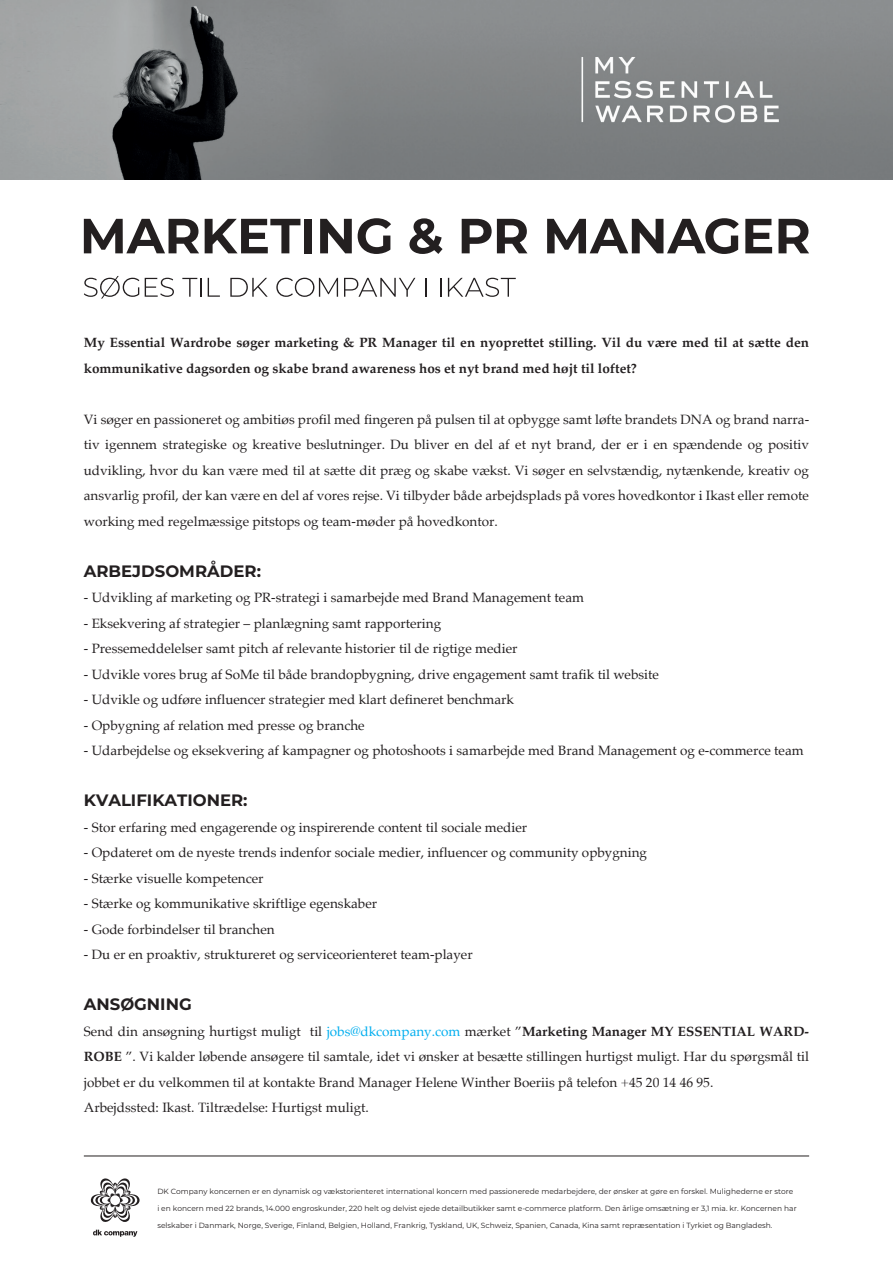
<style>
.page{position:relative;width:893px;height:1263px;background:#fff}
.page>*{position:absolute;margin:0;border:0;box-sizing:border-box;transform-origin:0 0}
.t1{font:700 16.5px "Montserrat";color:#231f20}
.t2{font:13.5px/25.5px "Palatino";color:#231f20;text-align:justify}
.t3{font:700 13.5px/25.5px "Palatino";color:#231f20}
.t4{font:7.5px "Montserrat";color:#231f20}
.s1{color:#00aeef}
.s2{font-weight:700}
</style>
<div class="page">
<img style="left:0;top:0;width:893px;height:180px">
<hr style="left:84px;top:1156px;width:725px;height:1px;background:#231f20">
<svg style="left:84px;top:276px;width:55px;height:23px"></svg>
<svg style="left:145px;top:278px;width:29px;height:19px"></svg>
<svg style="left:182px;top:278px;width:20px;height:19px"></svg>
<svg style="left:208px;top:278px;width:12px;height:19px"></svg>
<svg style="left:230px;top:278px;width:38px;height:19px"></svg>
<svg style="left:276px;top:278px;width:62px;height:19px"></svg>
<svg style="left:344px;top:278px;width:71px;height:19px"></svg>
<svg style="left:426px;top:278px;width:1px;height:19px"></svg>
<svg style="left:441px;top:278px;width:1px;height:19px"></svg>
<svg style="left:448px;top:278px;width:68px;height:19px"></svg>
<svg style="left:84px;top:219px;width:115px;height:34px"></svg>
<svg style="left:205px;top:219px;width:95px;height:34px"></svg>
<div style="left:304px;top:219px;width:8px;height:34px;background:#231f20"></div>
<svg style="left:320px;top:219px;width:32px;height:34px"></svg>
<svg style="left:358px;top:218px;width:33px;height:36px"></svg>
<svg style="left:409px;top:218px;width:34px;height:36px"></svg>
<svg style="left:462px;top:219px;width:65px;height:34px"></svg>
<svg style="left:547px;top:218px;width:192px;height:36px"></svg>
<svg style="left:745px;top:219px;width:27px;height:34px"></svg>
<svg style="left:778px;top:219px;width:31px;height:34px"></svg>
<svg style="left:90px;top:1178px;width:50px;height:44px"></svg>
<svg style="left:93px;top:1230px;width:44px;height:7px"></svg>
<p class="t3" style="left:84px;top:329px;width:727px">My Essential Wardrobe søger marketing &amp; PR Manager til en nyoprettet stilling. Vil du være med til at sætte den kommunikative dagsorden og skabe brand awareness hos et nyt brand med højt til loftet?</p>
<p class="t2" style="left:84px;top:406px;width:727px">Vi søger en passioneret og ambitiøs profil med fingeren på pulsen til at opbygge samt løfte brandets DNA og brand narra&shy;tiv igennem strategiske og kreative beslutninger. Du bliver en del af et nyt brand, der er i en spændende og positiv udvikling, hvor du kan være med til at sætte dit præg og skabe vækst. Vi søger en selvstændig, nytænkende, kreativ og ansvarlig profil, der kan være en del af vores rejse. Vi tilbyder både arbejdsplads på vores hovedkontor i Ikast eller remote working med regelmæssige pitstops og team-møder på hovedkontor.</p>
<p class="t1" style="left:84px;top:559px;width:179px">ARBEJDSOMRÅDER:</p>
<p class="t2" style="left:84px;top:585px;width:502px">- Udvikling af marketing og PR-strategi i samarbejde med Brand Management team</p>
<p class="t2" style="left:84px;top:610px;width:359px">- Eksekvering af strategier – planlægning samt rapportering</p>
<p class="t2" style="left:84px;top:636px;width:435px">- Pressemeddelelser samt pitch af relevante historier til de rigtige medier</p>
<p class="t2" style="left:84px;top:661px;width:577px">- Udvikle vores brug af SoMe til både brandopbygning, drive engagement samt trafik til website</p>
<p class="t2" style="left:84px;top:687px;width:432px">- Udvikle og udføre influencer strategier med klart defineret benchmark</p>
<p class="t2" style="left:84px;top:712px;width:282px">- Opbygning af relation med presse og branche</p>
<p class="t2" style="left:84px;top:738px;width:721px">- Udarbejdelse og eksekvering af kampagner og photoshoots i samarbejde med Brand Management og e-commerce team</p>
<p class="t1" style="left:84px;top:788px;width:165px">KVALIFIKATIONER:</p>
<p class="t2" style="left:84px;top:814px;width:445px">- Stor erfaring med engagerende og inspirerende content til sociale medier</p>
<p class="t2" style="left:84px;top:840px;width:565px">- Opdateret om de nyeste trends indenfor sociale medier, influencer og community opbygning</p>
<p class="t2" style="left:84px;top:865px;width:181px">- Stærke visuelle kompetencer</p>
<p class="t2" style="left:84px;top:891px;width:295px">- Stærke og kommunikative skriftlige egenskaber</p>
<p class="t2" style="left:84px;top:916px;width:192px">- Gode forbindelser til branchen</p>
<p class="t2" style="left:84px;top:942px;width:390px">- Du er en proaktiv, struktureret og serviceorienteret team-player</p>
<p class="t1" style="left:84px;top:992px;width:109px">ANSØGNING</p>
<p class="t2" style="left:84px;top:1018px;width:727px;text-align:left">Send din ansøgning hurtigst muligt til <span class="s1">jobs@dkcompany.com</span> mærket ”<span class="s2">Marketing Manager MY ESSENTIAL WARD-ROBE</span> ”. Vi kalder løbende ansøgere til samtale, idet vi ønsker at besætte stillingen hurtigst muligt. Har du spørgsmål til jobbet er du velkommen til at kontakte Brand Manager Helene Winther Boeriis på telefon +45 20 14 46 95.<br>Arbejdssted: Ikast. Tiltrædelse: Hurtigst muligt.</p>
<p class="t4" style="left:157px;top:1186px;width:637px">DK Company koncernen er en dynamisk og vækstorienteret international koncern med passionerede medarbejdere, der ønsker at gøre en forskel. Mulighederne er store</p>
<p class="t4" style="left:157px;top:1203px;width:641px">i en koncern med 22 brands, 14.000 engroskunder, 220 helt og delvist ejede detailbutikker samt e-commerce platform. Den årlige omsætning er 3,1 mia. kr. Koncernen har</p>
<p class="t4" style="left:157px;top:1220px;width:617px">selskaber i Danmark, Norge, Sverige, Finland, Belgien, Holland, Frankrig, Tyskland, UK, Schweiz, Spanien, Canada, Kina samt repræsentation i Tyrkiet og Bangladesh.</p>
</div>
